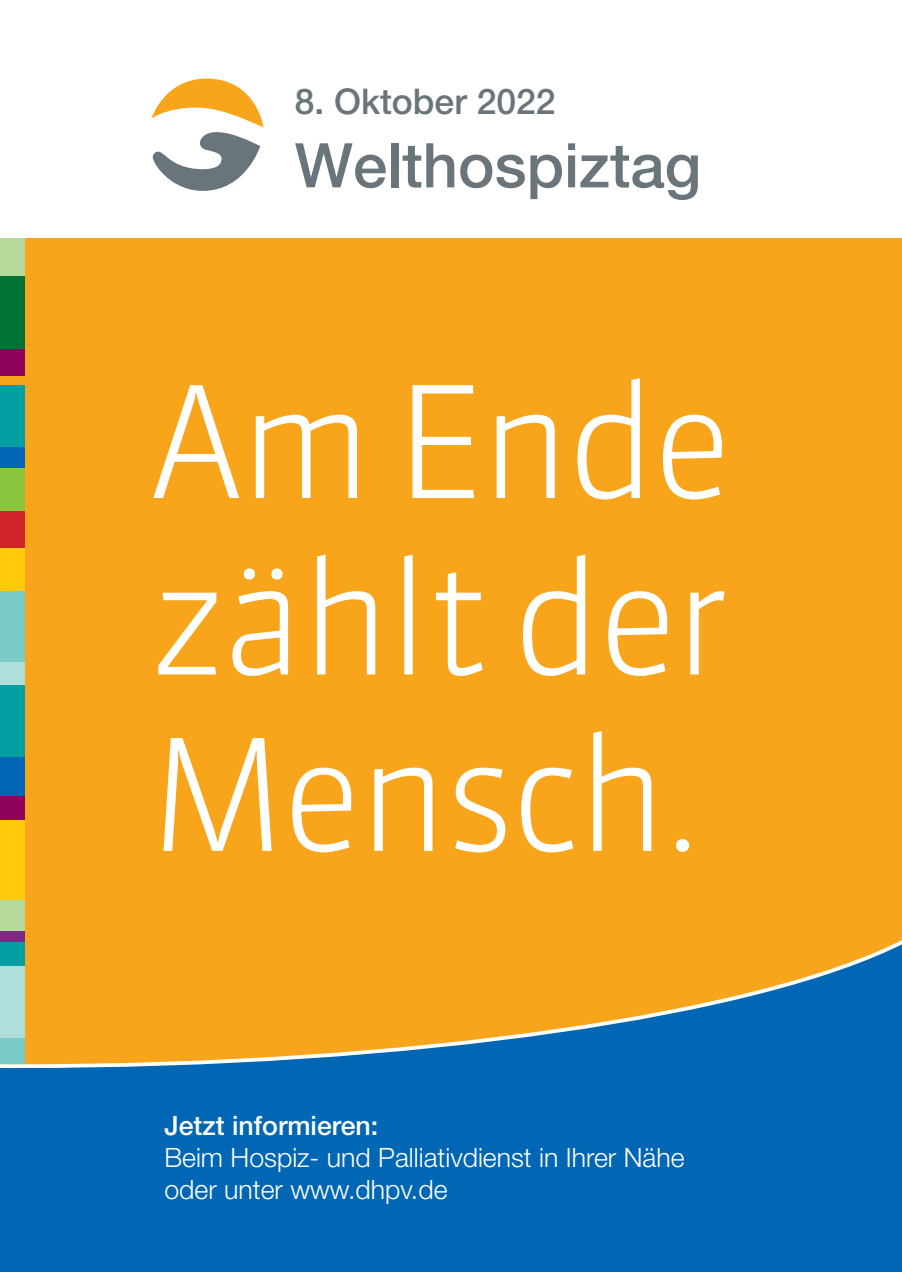
<style>
.page{position:relative;width:902px;height:1272px;background:#fff}
.page>*{position:absolute;margin:0;border:0;box-sizing:border-box;transform-origin:0 0}
.t1{font:300 153.9px/176.4px "Sanuk";letter-spacing:-.04em;color:#fff;text-align:justify}
.t2{font:500 61.65px "Helvetica Neue";color:#6a747b}
.t3{font:500 35.47px "Helvetica Neue";color:#6a747b}
.t4{font:300 26.7px/32px "Helvetica Neue";color:#fff}
.t5{font:500 26.7px "Helvetica Neue";color:#fff}
</style>
<div class="page">
<div style="left:0;top:238px;width:901px;height:842px;background:#f9a51b"></div>
<div style="left:0;top:795px;width:25px;height:26px;background:#8c045b"></div>
<div style="left:0;top:659px;width:25px;height:26px;background:#afdedb"></div>
<div style="left:0;top:349px;width:25px;height:27px;background:#8c045b"></div>
<div style="left:0;top:509px;width:25px;height:39px;background:#d1232a"></div>
<div style="left:0;top:442px;width:25px;height:26px;background:#0166b3"></div>
<div style="left:0;top:753px;width:25px;height:43px;background:#0166b3"></div>
<div style="left:0;top:385px;width:25px;height:62px;background:#039fa2"></div>
<div style="left:0;top:685px;width:25px;height:72px;background:#039fa2"></div>
<div style="left:0;top:590px;width:25px;height:71px;background:#7acbc6"></div>
<div style="left:0;top:468px;width:25px;height:42px;background:#8bc63e"></div>
<div style="left:0;top:548px;width:25px;height:42px;background:#feca0a"></div>
<div style="left:0;top:820px;width:25px;height:79px;background:#feca0a"></div>
<div style="left:0;top:275px;width:25px;height:74px;background:#007236"></div>
<div style="left:0;top:238px;width:25px;height:38px;background:#b6da9b"></div>
<svg style="left:0;top:899px;width:901px;height:372px;background:#26709c"></svg>
<svg style="left:0;top:936px;width:901px;height:133px"></svg>
<svg style="left:151px;top:79px;width:112px;height:112px"></svg>
<h3 class="t3" style="left:295px;top:80px;width:262px">8. Oktober 2022</h3>
<h2 class="t2" style="left:295px;top:129px;width:408px">Welthospiztag</h2>
<h1 class="t1" style="left:148px;top:354px;width:586px">Am Ende zählt der Mensch.</h1>
<p class="t5" style="left:164px;top:1109px;width:215px">Jetzt informieren:</p>
<p class="t4" style="left:164px;top:1141px;width:521px">Beim Hospiz- und Palliativdienst in Ihrer Nähe oder unter www.dhpv.de</p>
</div>
